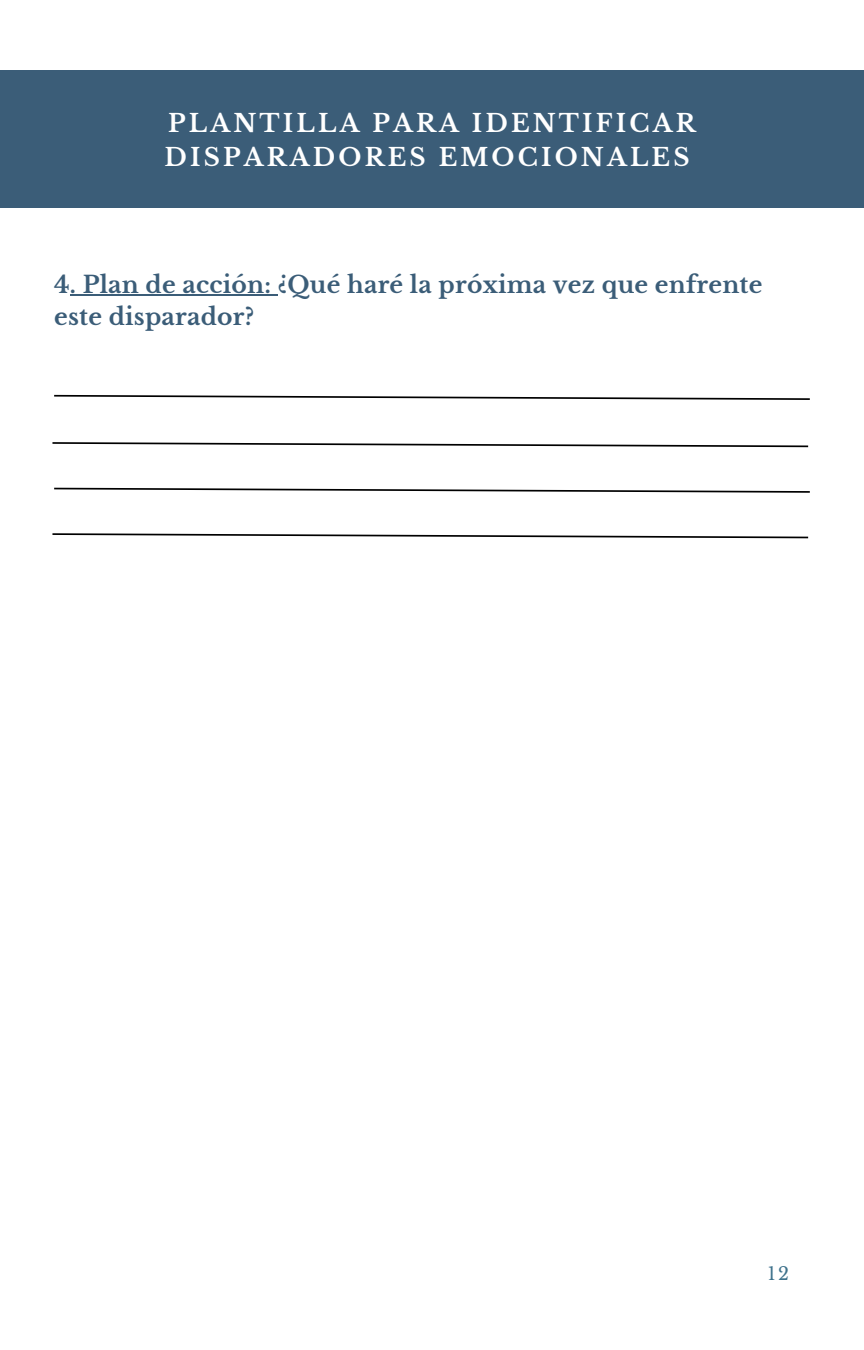
<style>
.page{position:relative;width:864px;height:1350px;background:#fff}
.page>*{position:absolute;margin:0;border:0;box-sizing:border-box;transform-origin:0 0}
.t1{font:700 24.53px/33.8px "Libre Baskerville";letter-spacing:.13em;color:#fff}
.t2{font:700 23.4px/31.9px "Libre Baskerville";letter-spacing:.01em;color:#3b5d78}
.t3{font:17.78px "Libre Baskerville";color:#3d718b}
</style>
<div class="page">
<hr style="left:70px;top:294px;width:208px;height:2px;background:#3b5d78">
<svg style="left:54px;top:487px;width:756px;height:6px"></svg>
<svg style="left:52px;top:533px;width:757px;height:6px"></svg>
<svg style="left:52px;top:442px;width:757px;height:6px"></svg>
<svg style="left:54px;top:394px;width:756px;height:6px"></svg>
<div style="left:0;top:70px;width:864px;height:137px;background:#3b5d78"></div>
<p class="t1" style="left:165px;top:107px;width:533px">PLANTILLA PARA IDENTIFICAR<br>DISPARADORES EMOCIONALES</p>
<h1 class="t2" style="left:54px;top:268px;width:710px">4. Plan de acción: ¿Qué haré la próxima vez que enfrente este disparador?</h1>
<p class="t3" style="left:768px;top:1263px;width:23px">12</p>
</div>
